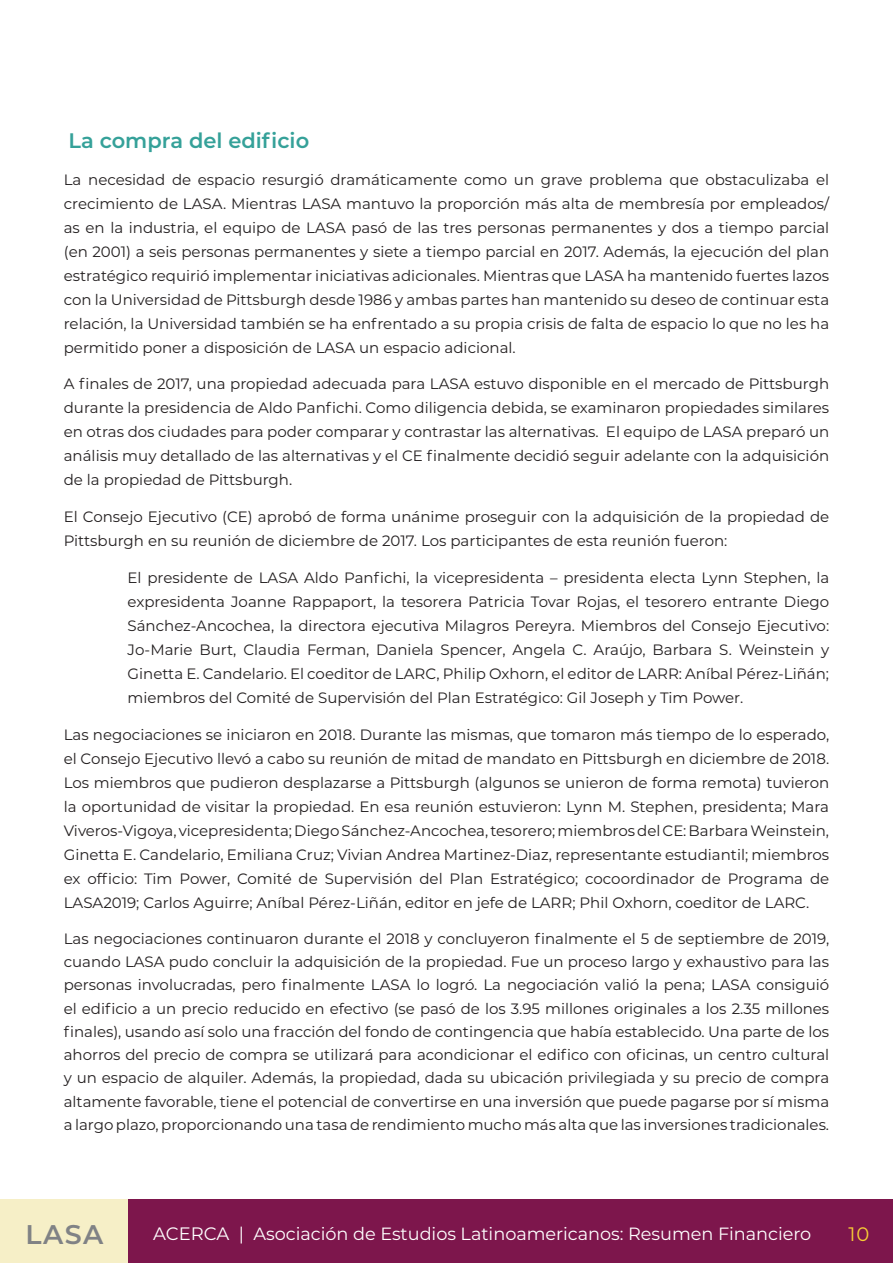
<style>
.page{position:relative;width:893px;height:1263px;background:#fff}
.page>*{position:absolute;margin:0;border:0;box-sizing:border-box;transform-origin:0 0}
.t1{font:600 27px "Montserrat";color:#808285}
.Cuerpo_de_texto{font:600 21px "Montserrat";color:#35a199}
.t2{font:19.5px "Montserrat";color:#f8ce34}
.t3{font:17.7px "Montserrat";color:#fff}
.Cuerpo_de_texto-2{font:15px/24px "Montserrat";color:#231f20;text-align:justify}
.s1{font-size:18px}
</style>
<div class="page">
<div style="left:0;top:1199px;width:129px;height:64px;background:#f6efc7"></div>
<div style="left:129px;top:1199px;width:764px;height:64px;background:#7d164c"></div>
<p class="Cuerpo_de_texto" style="left:68px;top:126px;width:242px">La compra del edificio</p>
<p class="Cuerpo_de_texto-2" style="left:64px;top:167px;width:767px">La necesidad de espacio resurgió dramáticamente como un grave problema que obstaculizaba el crecimiento de LASA. Mientras LASA mantuvo la proporción más alta de membresía por empleados/ as en la industria, el equipo de LASA pasó de las tres personas permanentes y dos a tiempo parcial (en 2001) a seis personas permanentes y siete a tiempo parcial en 2017. Además, la ejecución del plan estratégico requirió implementar iniciativas adicionales. Mientras que LASA ha mantenido fuertes lazos con la Universidad de Pittsburgh desde 1986 y ambas partes han mantenido su deseo de continuar esta relación, la Universidad también se ha enfrentado a su propia crisis de falta de espacio lo que no les ha permitido poner a disposición de LASA un espacio adicional.</p>
<p class="Cuerpo_de_texto-2" style="left:64px;top:372px;width:767px">A finales de 2017, una propiedad adecuada para LASA estuvo disponible en el mercado de Pittsburgh durante la presidencia de Aldo Panfichi. Como diligencia debida, se examinaron propiedades similares en otras dos ciudades para poder comparar y contrastar las alternativas. El equipo de LASA preparó un análisis muy detallado de las alternativas y el CE finalmente decidió seguir adelante con la adquisición de la propiedad de Pittsburgh.</p>
<p class="Cuerpo_de_texto-2" style="left:64px;top:504px;width:767px">El Consejo Ejecutivo (CE) aprobó de forma unánime proseguir con la adquisición de la propiedad de<br>Pittsburgh en su reunión de diciembre de 2017. Los participantes de esta reunión fueron:</p>
<p class="Cuerpo_de_texto-2" style="left:128px;top:565px;width:703px">El presidente de LASA Aldo Panfichi, la vicepresidenta – presidenta electa Lynn Stephen, la expresidenta Joanne Rappaport, la tesorera Patricia Tovar Rojas, el tesorero entrante Diego Sánchez-Ancochea, la directora ejecutiva Milagros Pereyra. Miembros del Consejo Ejecutivo:<br>Jo-Marie Burt, Claudia Ferman, Daniela Spencer, Angela C. Araújo, Barbara S. Weinstein y Ginetta E. Candelario. El coeditor de LARC, Philip Oxhorn, el editor de LARR: Aníbal Pérez-Liñán; miembros del Comité de Supervisión del Plan Estratégico: Gil Joseph y Tim Power.</p>
<p class="Cuerpo_de_texto-2" style="left:64px;top:722px;width:767px">Las negociaciones se iniciaron en 2018. Durante las mismas, que tomaron más tiempo de lo esperado, el Consejo Ejecutivo llevó a cabo su reunión de mitad de mandato en Pittsburgh en diciembre de 2018.<br>Los miembros que pudieron desplazarse a Pittsburgh (algunos se unieron de forma remota) tuvieron la oportunidad de visitar la propiedad. En esa reunión estuvieron: Lynn M. Stephen, presidenta; Mara Viveros-Vigoya, vicepresidenta; Diego Sánchez-Ancochea, tesorero; miembros del CE: Barbara Weinstein, Ginetta E. Candelario, Emiliana Cruz; Vivian Andrea Martinez-Diaz, representante estudiantil; miembros ex officio: Tim Power, Comité de Supervisión del Plan Estratégico; cocoordinador de Programa de LASA2019; Carlos Aguirre; Aníbal Pérez-Liñán, editor en jefe de LARR; Phil Oxhorn, coeditor de LARC.</p>
<p class="Cuerpo_de_texto-2" style="left:64px;top:926px;width:767px;line-height:23.2px">Las negociaciones continuaron durante el 2018 y concluyeron finalmente el 5 de septiembre de 2019, cuando LASA pudo concluir la adquisición de la propiedad. Fue un proceso largo y exhaustivo para las personas involucradas, pero finalmente LASA lo logró. La negociación valió la pena; LASA consiguió el edificio a un precio reducido en efectivo (se pasó de los 3.95 millones originales a los 2.35 millones finales), usando así solo una fracción del fondo de contingencia que había establecido. Una parte de los ahorros del precio de compra se utilizará para acondicionar el edifico con oficinas, un centro cultural y un espacio de alquiler. Además, la propiedad, dada su ubicación privilegiada y su precio de compra altamente favorable, tiene el potencial de convertirse en una inversión que puede pagarse por sí misma a largo plazo, proporcionando una tasa de rendimiento mucho más alta que las inversiones tradicionales.</p>
<h1 class="t1" style="left:26px;top:1215px;width:79px">LASA</h1>
<p class="t3" style="left:153px;top:1221px;width:660px"><span class="s1">ACERCA |</span> Asociación de Estudios Latinoamericanos: Resumen Financiero</p>
<h3 class="t2" style="left:848px;top:1220px;width:22px">10</h3>
</div>
